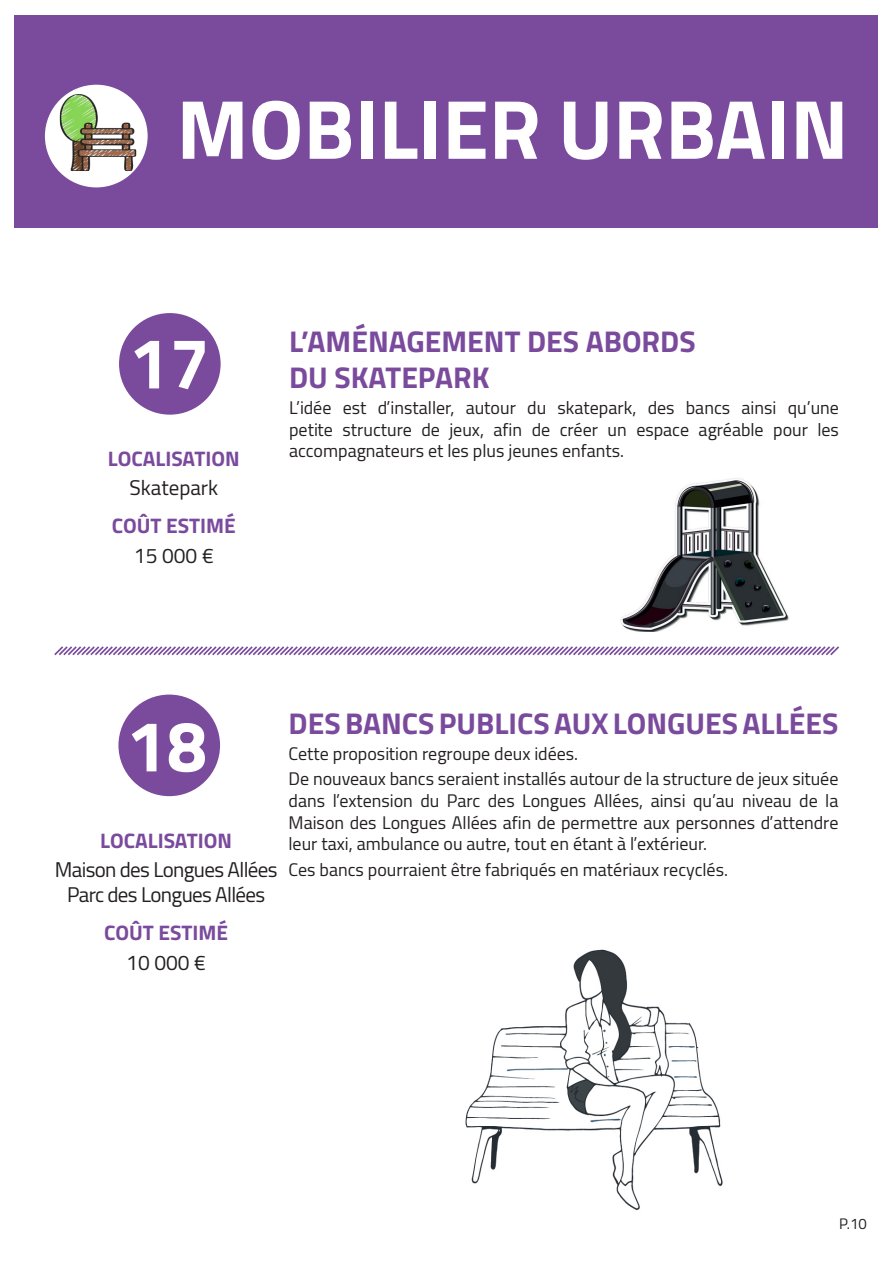
<style>
.page{position:relative;width:893px;height:1263px;background:#fff}
.page>*{position:absolute;margin:0;border:0;box-sizing:border-box;transform-origin:0 0}
.t1{font:700 84px "Cairo";color:#fff}
.t2{font:700 72px "Cairo";color:#fff}
.t3{font:700 30px/36px "Cairo";color:#7a4a9d}
.t4{font:21px/25.2px "Cairo";letter-spacing:-.03em;color:#231f20;text-align:center}
.t5{font:700 21px "Cairo";color:#7a4a9d}
.t6{font:21px "Cairo";color:#231f20}
.t7{font:18px/21.6px "Cairo";color:#231f20;text-align:justify}
.t8{font:15px "Cairo";color:#231f20}
</style>
<div class="page">
<div style="left:15px;top:15px;width:863px;height:212px;background:#7a4a9d"></div>
<div style="left:45px;top:85px;width:103px;height:102px;background:#fff;border-radius:50%"></div>
<img style="left:60px;top:94px;width:76px;height:77px">
<div style="left:118px;top:694px;width:102px;height:102px;background:#7a4a9d;border-radius:50%"></div>
<svg style="left:54px;top:646px;width:785px;height:10px"></svg>
<div style="left:119px;top:313px;width:102px;height:102px;background:#7a4a9d;border-radius:50%"></div>
<img style="left:465px;top:949px;width:258px;height:262px">
<img style="left:620px;top:478px;width:169px;height:153px">
<p class="t1" style="left:177px;top:61px;width:673px">MOBILIER URBAIN</p>
<p class="t2" style="left:129px;top:305px;width:82px">17</p>
<p class="t5" style="left:108px;top:441px;width:133px">LOCALISATION</p>
<p class="t6" style="left:129px;top:470px;width:90px">Skatepark</p>
<p class="t5" style="left:112px;top:509px;width:126px">COÛT ESTIMÉ</p>
<p class="t4" style="left:134px;top:543px;width:81px">15 000 €</p>
<p class="t3" style="left:289px;top:324px;width:408px">L’AMÉNAGEMENT DES ABORDS<br>DU SKATEPARK</p>
<p class="t7" style="left:289px;top:397px;width:551px">L’idée est d’installer, autour du skatepark, des bancs ainsi qu’une petite structure de jeux, afin de créer un espace agréable pour les accompagnateurs et les plus jeunes enfants.</p>
<p class="t2" style="left:126px;top:687px;width:82px">18</p>
<p class="t5" style="left:100px;top:823px;width:133px">LOCALISATION</p>
<p class="t4" style="left:55px;top:857px;width:224px">Maison des Longues Allées<br>Parc des Longues Allées</p>
<p class="t5" style="left:104px;top:916px;width:126px">COÛT ESTIMÉ</p>
<p class="t4" style="left:126px;top:949px;width:81px">10 000 €</p>
<p class="t3" style="left:289px;top:705px;width:551px">DES BANCS PUBLICS AUX LONGUES ALLÉES</p>
<p class="t7" style="left:289px;top:742px;width:291px">Cette proposition regroupe deux idées.</p>
<p class="t7" style="left:289px;top:768px;width:551px">De nouveaux bancs seraient installés autour de la structure de jeux située dans l’extension du Parc des Longues Allées, ainsi qu’au niveau de la Maison des Longues Allées afin de permettre aux personnes d’attendre leur taxi, ambulance ou autre, tout en étant à l’extérieur.</p>
<p class="t7" style="left:289px;top:859px;width:441px">Ces bancs pourraient être fabriqués en matériaux recyclés.</p>
<p class="t8" style="left:839px;top:1211px;width:29px">P.10</p>
</div>
